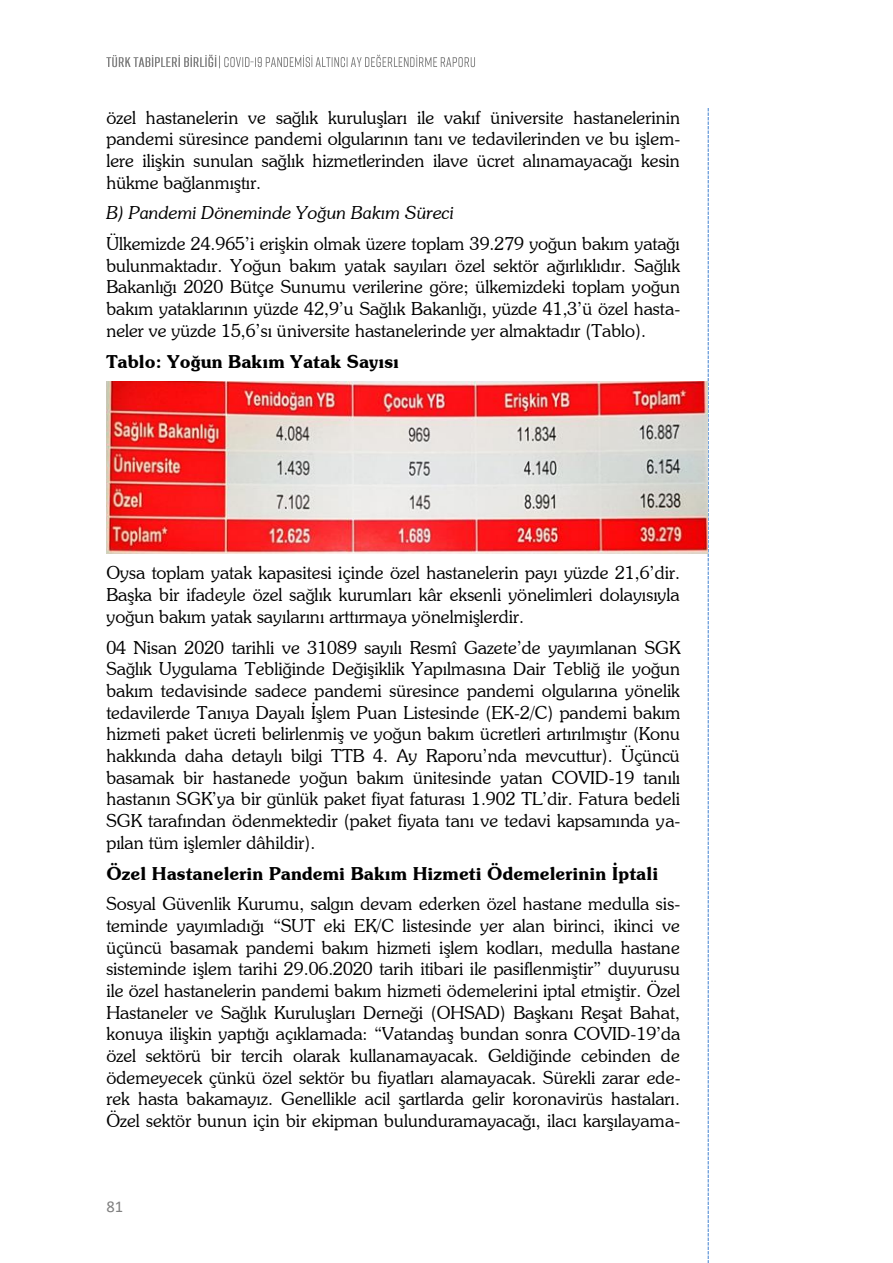
<style>
.page{position:relative;width:893px;height:1263px;background:#fff}
.page>*{position:absolute;margin:0;border:0;box-sizing:border-box;transform-origin:0 0}
.t1{font:18px/21.6px "Souvenir Lt BT";color:#000;text-align:justify}
.t2{font:700 18px "Souvenir Lt BT";color:#000}
.t3{font:italic 18px "Souvenir Lt BT";color:#000}
.t4{font:16.5px "Calibri";color:#808080}
</style>
<div class="page">
<svg style="left:708px;top:108px;width:1px;height:1155px"></svg>
<img style="left:106px;top:54px;width:111px;height:14px">
<img style="left:219px;top:54px;width:256px;height:15px">
<img style="left:250px;top:54px;width:8px;height:15px">
<img style="left:106px;top:381px;width:602px;height:172px">
<p class="t1" style="left:106px;top:106px;width:576px">özel hastanelerin ve sağlık kuruluşları ile vakıf üniversite hastanelerinin pandemi süresince pandemi olgularının tanı ve tedavilerinden ve bu işlem&shy;lere ilişkin sunulan sağlık hizmetlerinden ilave ücret alınamayacağı kesin hükme bağlanmıştır.</p>
<p class="t3" style="left:106px;top:202px;width:349px">B) Pandemi Döneminde Yoğun Bakım Süreci</p>
<p class="t1" style="left:106px;top:233px;width:575px">Ülkemizde 24.965’i erişkin olmak üzere toplam 39.279 yoğun bakım yatağı bulunmaktadır. Yoğun bakım yatak sayıları özel sektör ağırlıklıdır. Sağlık Bakanlığı 2020 Bütçe Sunumu verilerine göre; ülkemizdeki toplam yoğun bakım yataklarının yüzde 42,9’u Sağlık Bakanlığı, yüzde 41,3’ü özel hasta&shy;neler ve yüzde 15,6’sı üniversite hastanelerinde yer almaktadır (Tablo).</p>
<h1 class="t2" style="left:106px;top:350px;width:294px">Tablo: Yoğun Bakım Yatak Sayısı</h1>
<p class="t1" style="left:106px;top:562px;width:575px">Oysa toplam yatak kapasitesi içinde özel hastanelerin payı yüzde 21,6’dir.<br>Başka bir ifadeyle özel sağlık kurumları kâr eksenli yönelimleri dolayısıyla yoğun bakım yatak sayılarını arttırmaya yönelmişlerdir.</p>
<p class="t1" style="left:106px;top:636px;width:576px">04 Nisan 2020 tarihli ve 31089 sayılı Resmî Gazete’de yayımlanan SGK Sağlık Uygulama Tebliğinde Değişiklik Yapılmasına Dair Tebliğ ile yoğun bakım tedavisinde sadece pandemi süresince pandemi olgularına yönelik tedavilerde Tanıya Dayalı İşlem Puan Listesinde (EK-2/C) pandemi bakım hizmeti paket ücreti belirlenmiş ve yoğun bakım ücretleri artırılmıştır (Konu hakkında daha detaylı bilgi TTB 4. Ay Raporu’nda mevcuttur). Üçüncü basamak bir hastanede yoğun bakım ünitesinde yatan COVID-19 tanılı hastanın SGK’ya bir günlük paket fiyat faturası 1.902 TL’dir. Fatura bedeli SGK tarafından ödenmektedir (paket fiyata tanı ve tedavi kapsamında ya&shy;pılan tüm işlemler dâhildir).</p>
<h1 class="t2" style="left:106px;top:862px;width:553px">Özel Hastanelerin Pandemi Bakım Hizmeti Ödemelerinin İptali</h1>
<p class="t1" style="left:106px;top:893px;width:576px">Sosyal Güvenlik Kurumu, salgın devam ederken özel hastane medulla sis&shy;teminde yayımladığı “SUT eki EK/C listesinde yer alan birinci, ikinci ve üçüncü basamak pandemi bakım hizmeti işlem kodları, medulla hastane sisteminde işlem tarihi 29.06.2020 tarih itibari ile pasiflenmiştir” duyurusu ile özel hastanelerin pandemi bakım hizmeti ödemelerini iptal etmiştir. Özel Hastaneler ve Sağlık Kuruluşları Derneği (OHSAD) Başkanı Reşat Bahat, konuya ilişkin yaptığı açıklamada: “Vatandaş bundan sonra COVID-19’da özel sektörü bir tercih olarak kullanamayacak. Geldiğinde cebinden de ödemeyecek çünkü özel sektör bu fiyatları alamayacak. Sürekli zarar ede&shy;rek hasta bakamayız. Genellikle acil şartlarda gelir koronavirüs hastaları.<br>Özel sektör bunun için bir ekipman bulunduramayacağı, ilacı karşılayama-</p>
<p class="t4" style="left:106px;top:1200px;width:18px">81</p>
</div>
